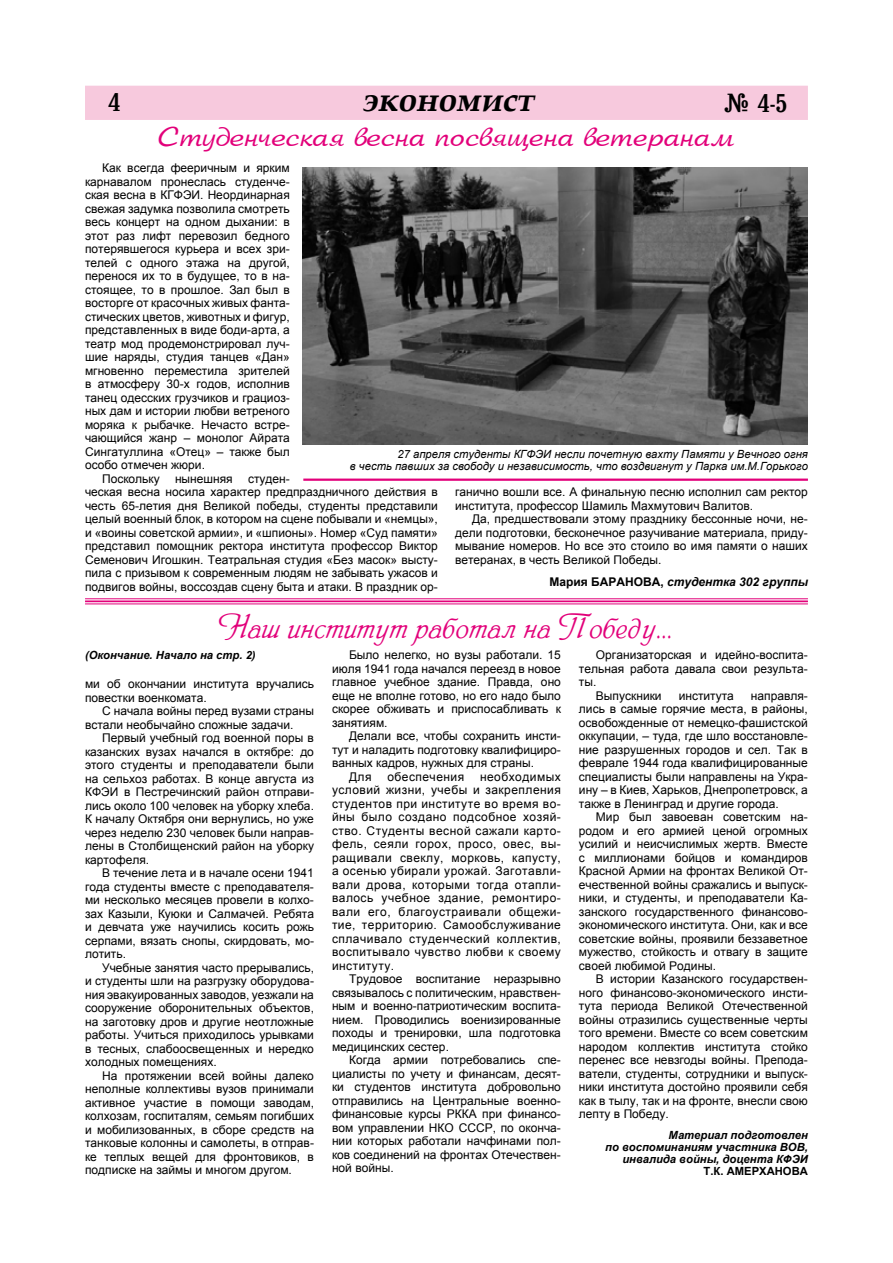
<style>
.page{position:relative;width:893px;height:1263px;background:#fff}
.page>*{position:absolute;margin:0;border:0;box-sizing:border-box;transform-origin:0 0}
.t1{font:33px "Heinrich Script";color:#e2007a}
.t2{font:italic 700 33px "Book Antiqua";color:#000}
.t3{font:27px "Arbat";color:#e2007a}
.t4{font:25.5px "Bruskovaya Plain";color:#000}
.t5{font:12px/13.5px "Arial";color:#000;text-align:justify}
.t6{font:italic 700 12px "Arial";color:#000}
.t7{font:12px "Arial";letter-spacing:.04em;color:#000}
.t8{font:italic 11.25px/12px "Arial";color:#000;text-align:right}
.t9{font:italic 700 11.25px/12px "Arial";color:#000;text-align:right}
.t10{font:700 11.25px "Arial";color:#000}
.s1{font-style:normal}
</style>
<div class="page">
<div style="left:85px;top:85px;width:723px;height:35px;background:#f7c9dd"></div>
<hr style="left:85px;top:598px;width:723px;height:1px;background:#e2007a">
<hr style="left:85px;top:600px;width:723px;height:2px;background:#e2007a">
<hr style="left:85px;top:603px;width:723px;height:1px;background:#e2007a">
<img style="left:303px;top:168px;width:505px;height:276px">
<hr style="left:303px;top:478px;width:505px;height:3px;background:#e2007a">
<h3 class="t4" style="left:108px;top:89px;width:14px">4</h3>
<h1 class="t2" style="left:362px;top:77px;width:181px">экономист</h1>
<h3 class="t4" style="left:724px;top:90px;width:65px">¹ 4-5</h3>
<h2 class="t3" style="left:158px;top:123px;width:578px">Студенческая весна посвящена ветеранам</h2>
<p class="t5" style="left:102px;top:161px;width:189px">Как всегда фееричным и ярким</p>
<p class="t5" style="left:85px;top:175px;width:206px">карнавалом пронеслась студенче-</p>
<p class="t5" style="left:85px;top:188px;width:206px">ская весна в КГФЭИ. Неординарная</p>
<p class="t5" style="left:85px;top:202px;width:206px">свежая задумка позволила смотреть</p>
<p class="t5" style="left:85px;top:215px;width:206px">весь концерт на одном дыхании: в</p>
<p class="t5" style="left:85px;top:229px;width:206px">этот раз лифт перевозил бедного</p>
<p class="t5" style="left:85px;top:242px;width:206px">потерявшегося курьера и всех зри-</p>
<p class="t5" style="left:85px;top:256px;width:206px">телей с одного этажа на другой,</p>
<p class="t5" style="left:85px;top:269px;width:206px">перенося их то в будущее, то в на-</p>
<p class="t5" style="left:85px;top:283px;width:206px">стоящее, то в прошлое. Зал был в</p>
<p class="t5" style="left:85px;top:296px;width:206px">восторге от красочных живых фанта-</p>
<p class="t5" style="left:85px;top:310px;width:206px">стических цветов, животных и фигур,</p>
<p class="t5" style="left:85px;top:323px;width:206px">представленных в виде боди-арта, а</p>
<p class="t5" style="left:85px;top:337px;width:206px">театр мод продемонстрировал луч-</p>
<p class="t5" style="left:85px;top:350px;width:206px">шие наряды, студия танцев «Дан»</p>
<p class="t5" style="left:85px;top:364px;width:206px">мгновенно переместила зрителей</p>
<p class="t5" style="left:85px;top:377px;width:206px">в атмосферу 30-х годов, исполнив</p>
<p class="t5" style="left:85px;top:391px;width:206px">танец одесских грузчиков и грациоз-</p>
<p class="t5" style="left:85px;top:404px;width:206px">ных дам и истории любви ветреного</p>
<p class="t5" style="left:85px;top:418px;width:206px">моряка к рыбачке. Нечасто встре-</p>
<p class="t5" style="left:85px;top:431px;width:206px">чающийся жанр – монолог Айрата</p>
<p class="t5" style="left:85px;top:445px;width:206px">Сингатуллина «Отец» – также был</p>
<p class="t5" style="left:85px;top:458px;width:121px">особо отмечен жюри.</p>
<p class="t5" style="left:102px;top:472px;width:59px">Поскольку</p>
<p class="t5" style="left:175px;top:472px;width:59px">нынешняя</p>
<p class="t8" style="left:350px;top:448px;width:459px">27 апреля студенты КГФЭИ несли почетную вахту Памяти у Вечного огня<br>в честь павших за свободу и независимость, что воздвигнут у Парка им.М.Горького</p>
<p class="t5" style="left:85px;top:472px;width:354px;text-align:left;text-indent:163px">студен-<br>ческая весна носила характер предпраздничного действия в честь 65-летия дня Великой победы, студенты представили целый военный блок, в котором на сцене побывали и «немцы», и «воины советской армии», и «шпионы». Номер «Суд памяти» представил помощник ректора института профессор Виктор Семенович Игошкин. Театральная студия «Без масок» высту&shy;пила с призывом к современным людям не забывать ужасов и подвигов войны, воссоздав сцену быта и атаки. В праздник ор-</p>
<p class="t5" style="left:455px;top:485px;width:354px">ганично вошли все. А финальную песню исполнил сам ректор института, профессор Шамиль Махмутович Валитов.</p>
<p class="t5" style="left:455px;top:512px;width:354px;text-indent:17px">Да, предшествовали этому празднику бессонные ночи, не&shy;дели подготовки, бесконечное разучивание материала, приду&shy;мывание номеров. Но все это стоило во имя памяти о наших ветеранах, в честь Великой Победы.</p>
<p class="t6" style="left:549px;top:574px;width:260px"><span class="s1">Мария Баранова,</span> студентка 302 группы</p>
<h1 class="t1" style="left:219px;top:607px;width:457px">Наш институт работал на Победу…</h1>
<p class="t9" style="left:85px;top:649px;width:172px">(Окончание. Начало на стр. 2)</p>
<p class="t5" style="left:85px;top:677px;width:230px">ми об окончании института вручались повестки военкомата.</p>
<p class="t5" style="left:85px;top:704px;width:230px;text-indent:17px">С начала войны перед вузами страны встали необычайно сложные задачи.</p>
<p class="t5" style="left:85px;top:731px;width:230px;text-indent:17px">Первый учебный год военной поры в казанских вузах начался в октябре: до этого студенты и преподаватели были на сельхоз работах. В конце августа из КФЭИ в Пестречинский район отправи&shy;лись около 100 человек на уборку хлеба.<br>К началу Октября они вернулись, но уже через неделю 230 человек были направ&shy;лены в Столбищенский район на уборку картофеля.</p>
<p class="t5" style="left:85px;top:866px;width:230px;text-indent:17px">В течение лета и в начале осени 1941 года студенты вместе с преподавателя&shy;ми несколько месяцев провели в колхо&shy;зах Казыли, Куюки и Салмачей. Ребята и девчата уже научились косить рожь серпами, вязать снопы, скирдовать, мо&shy;лотить.</p>
<p class="t5" style="left:85px;top:961px;width:230px;text-indent:17px">Учебные занятия часто прерывались, и студенты шли на разгрузку оборудова&shy;ния эвакуированных заводов, уезжали на сооружение оборонительных объектов, на заготовку дров и другие неотложные работы. Учиться приходилось урывками в тесных, слабоосвещенных и нередко холодных помещениях.</p>
<p class="t5" style="left:85px;top:1069px;width:230px;text-indent:17px">На протяжении всей войны далеко неполные коллективы вузов принимали активное участие в помощи заводам, колхозам, госпиталям, семьям погибших и мобилизованных, в сборе средств на танковые колонны и самолеты, в отправ&shy;ке теплых вещей для фронтовиков, в подписке на займы и многом другом.</p>
<p class="t5" style="left:332px;top:648px;width:230px;text-indent:17px">Было нелегко, но вузы работали. 15 июля 1941 года начался переезд в новое главное учебное здание. Правда, оно еще не вполне готово, но его надо было скорее обживать и приспосабливать к занятиям.</p>
<p class="t5" style="left:349px;top:729px;width:213px">Делали все, чтобы сохранить инсти-</p>
<p class="t5" style="left:332px;top:743px;width:230px">тут и наладить подготовку квалифициро-</p>
<p class="t5" style="left:332px;top:756px;width:204px">ванных кадров, нужных для страны.</p>
<p class="t5" style="left:349px;top:770px;width:24px">Для</p>
<p class="t7" style="left:387px;top:769px;width:78px">обеспечения</p>
<p class="t5" style="left:332px;top:770px;width:230px;text-indent:148px">необходимых условий жизни, учебы и закрепления студентов при институте во время во&shy;йны было создано подсобное хозяй&shy;ство. Студенты весной сажали карто&shy;фель, сеяли горох, просо, овес, вы&shy;ращивали свеклу, морковь, капусту, а осенью убирали урожай. Заготавли&shy;вали дрова, которыми тогда отапли&shy;валось учебное здание, ремонтиро&shy;вали его, благоустраивали общежи&shy;тие, территорию. Самообслуживание сплачивало студенческий коллектив, воспитывало чувство любви к своему институту.</p>
<p class="t5" style="left:332px;top:972px;width:230px;text-indent:17px">Трудовое воспитание неразрывно связывалось с политическим, нравствен&shy;ным и военно-патриотическим воспита&shy;нием. Проводились военизированные походы и тренировки, шла подготовка медицинских сестер.</p>
<p class="t5" style="left:332px;top:1053px;width:230px;text-indent:17px">Когда армии потребовались спе&shy;циалисты по учету и финансам, десят&shy;ки студентов института добровольно отправились на Центральные военно&shy;финансовые курсы РККА при финансо&shy;вом управлении НКО СССР, по оконча&shy;нии которых работали начфинами пол&shy;ков соединений на фронтах Отечествен&shy;ной войны.</p>
<p class="t5" style="left:596px;top:648px;width:213px">Организаторская и идейно-воспита-</p>
<p class="t5" style="left:579px;top:662px;width:230px">тельная работа давала свои результа-</p>
<p class="t5" style="left:579px;top:675px;width:19px">ты.</p>
<p class="t5" style="left:596px;top:689px;width:67px">Выпускники</p>
<p class="t5" style="left:679px;top:689px;width:57px">института</p>
<p class="t5" style="left:579px;top:689px;width:230px;text-indent:172px">направля&shy;лись в самые горячие места, в районы, освобожденные от немецко-фашистской оккупации, – туда, где шло восстановле&shy;ние разрушенных городов и сел. Так в феврале 1944 года квалифицированные специалисты были направлены на Укра&shy;ину – в Киев, Харьков, Днепропетровск, а также в Ленинград и другие города.</p>
<p class="t5" style="left:579px;top:810px;width:230px;text-indent:17px">Мир был завоеван советским на&shy;родом и его армией ценой огромных усилий и неисчислимых жертв. Вместе с миллионами бойцов и командиров Красной Армии на фронтах Великой От&shy;ечественной войны сражались и выпуск&shy;ники, и студенты, и преподаватели Ка&shy;занского государственного финансово&shy;экономического института. Они, как и все советские войны, проявили беззаветное мужество, стойкость и отвагу в защите своей любимой Родины.</p>
<p class="t5" style="left:579px;top:972px;width:230px;text-indent:17px">В истории Казанского государствен&shy;ного финансово-экономического инсти&shy;тута периода Великой Отечественной войны отразились существенные черты того времени. Вместе со всем советским народом коллектив института стойко перенес все невзгоды войны. Препода&shy;ватели, студенты, сотрудники и выпуск&shy;ники института достойно проявили себя как в тылу, так и на фронте, внесли свою лепту в Победу.</p>
<p class="t9" style="left:605px;top:1129px;width:204px">Материал подготовлен<br>по воспоминаниям участника ВОВ, инвалида войны, доцента КФЭИ</p>
<p class="t10" style="left:703px;top:1163px;width:106px">Т.К. Ам ерханова</p>
</div>
